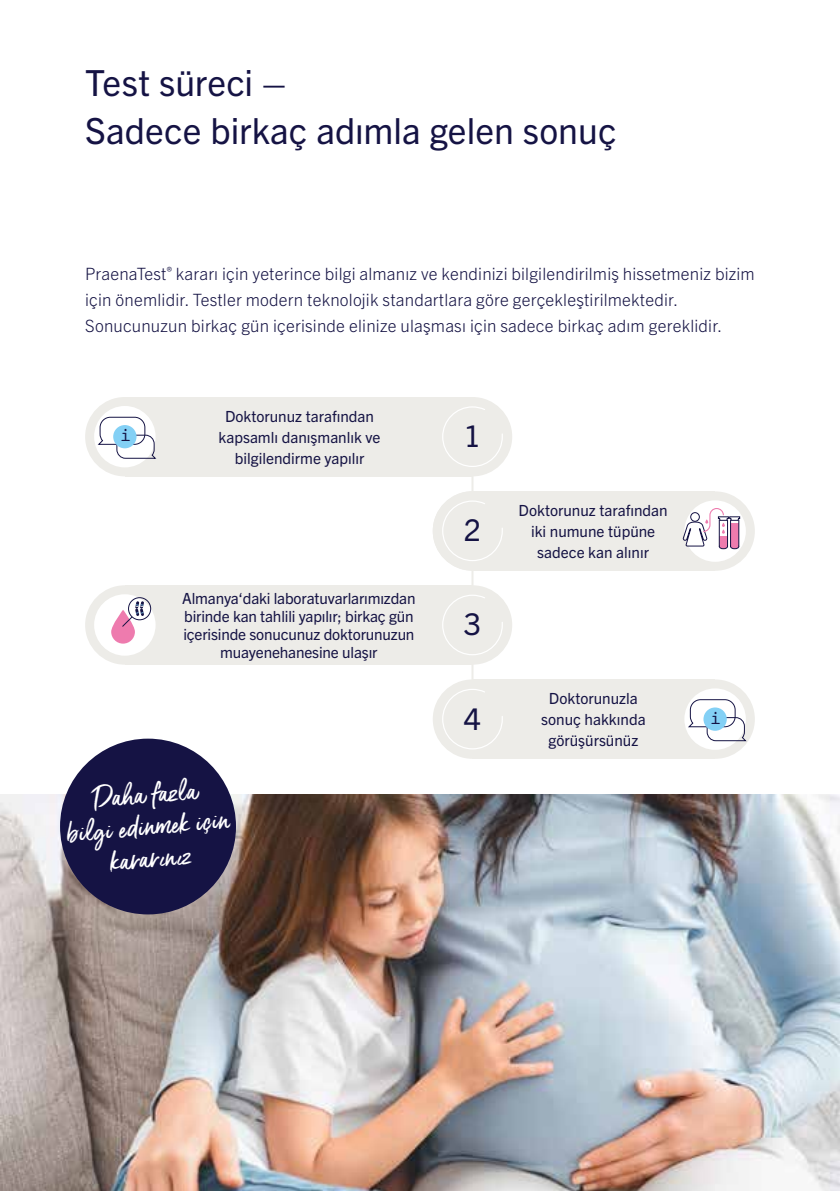
<style>
.page{position:relative;width:840px;height:1191px;background:#fff}
.page>*{position:absolute;margin:0;border:0;box-sizing:border-box;transform-origin:0 0}
.t1{font:36px/48px "Trade Gothic Next LT Pro";color:#151344}
.t2{font:30px "Trade Gothic Next LT Pro";color:#151344}
.t3{font:28px/32px "Gotcha Standup HD";color:#fff;text-align:center}
.t4{font:18px "Courier";color:#151344}
.t5{font:300 17px/26px "Trade Gothic Next LT Pro";letter-spacing:.01em;color:#151344}
.t6{font:15.4px/21px "Trade Gothic Next LT Pro";color:#151344;text-align:center}
.s1{font-family:"Authenia Solid"}
</style>
<div class="page">
<img style="left:0;top:794px;width:839px;height:397px">
<hr style="left:471px;top:435px;width:2px;height:294px;background:#edece8">
<div style="left:60px;top:738px;width:176px;height:176px;background:#151344;border-radius:50%"></div>
<div style="left:125px;top:397px;width:347px;height:79px;background:#edece8"></div>
<div style="left:85px;top:397px;width:79px;height:79px;background:#edece8;border-radius:50%"></div>
<svg style="left:94px;top:406px;width:62px;height:61px"></svg>
<div style="left:113px;top:425px;width:23px;height:23px;background:#83d0f5;border-radius:50%"></div>
<div style="left:432px;top:397px;width:80px;height:79px;background:#edece8;border-radius:50%"></div>
<svg style="left:442px;top:406px;width:61px;height:61px"></svg>
<div style="left:125px;top:585px;width:347px;height:79px;background:#edece8"></div>
<div style="left:432px;top:585px;width:80px;height:79px;background:#edece8;border-radius:50%"></div>
<svg style="left:442px;top:595px;width:61px;height:61px"></svg>
<div style="left:472px;top:491px;width:242px;height:79px;background:#edece8"></div>
<div style="left:432px;top:491px;width:80px;height:79px;background:#edece8;border-radius:50%"></div>
<svg style="left:440px;top:500px;width:63px;height:61px"></svg>
<div style="left:472px;top:679px;width:242px;height:80px;background:#edece8"></div>
<div style="left:675px;top:679px;width:79px;height:80px;background:#edece8;border-radius:50%"></div>
<svg style="left:684px;top:688px;width:62px;height:62px"></svg>
<div style="left:703px;top:707px;width:23px;height:24px;background:#83d0f5;border-radius:50%"></div>
<div style="left:432px;top:679px;width:80px;height:80px;background:#edece8;border-radius:50%"></div>
<svg style="left:441px;top:688px;width:62px;height:62px"></svg>
<div style="left:85px;top:585px;width:79px;height:79px;background:#edece8;border-radius:50%"></div>
<svg style="left:94px;top:594px;width:61px;height:61px"></svg>
<div style="left:675px;top:491px;width:79px;height:80px;background:#edece8;border-radius:50%"></div>
<svg style="left:682px;top:500px;width:63px;height:62px"></svg>
<hr style="left:839px;top:794px;width:1px;height:397px;background:#edece8">
<h1 class="t1" style="left:85px;top:56px;width:532px">Test süreci –<br>Sadece birkaç adımla gelen sonuç</h1>
<p class="t5" style="left:85px;top:259px;width:670px">PraenaTest<sup>®</sup> kararı için yeterince bilgi almanız ve kendinizi bilgilendirilmiş hissetmeniz bizim için önemlidir. Testler modern teknolojik standartlara göre gerçekleştirilmektedir.<br>Sonucunuzun birkaç gün içerisinde elinize ulaşması için sadece birkaç adım gereklidir.</p>
<p class="t4" style="left:120px;top:422px;width:12px">i</p>
<p class="t6" style="left:218px;top:404px;width:163px">Doktorunuz tarafından kapsamlı danışmanlık ve bilgilendirme yapılır</p>
<p class="t6" style="left:182px;top:588px;width:235px;line-height:18px">Almanya‘daki laboratuvarlarımızdan birinde kan tahlili yapılır; birkaç gün içerisinde sonucunuz doktorunuzun muayenehanesine ulaşır</p>
<h3 class="t3" style="left:62px;top:787px;width:165px;rotate:-5deg">Daha fazla<br>bilgi edinmek için karar<span class="s1">ı</span>n<span class="s1">ı</span>z</h3>
<h2 class="t2" style="left:463px;top:415px;width:19px">1</h2>
<h2 class="t2" style="left:463px;top:509px;width:19px">2</h2>
<h2 class="t2" style="left:463px;top:603px;width:19px">3</h2>
<h2 class="t2" style="left:463px;top:697px;width:19px">4</h2>
<p class="t6" style="left:518px;top:498px;width:150px">Doktorunuz tarafından iki numune tüpüne sadece kan alınır</p>
<p class="t6" style="left:541px;top:687px;width:106px">Doktorunuzla sonuç hakkında görüşürsünüz</p>
<p class="t4" style="left:709px;top:704px;width:12px">i</p>
</div>
